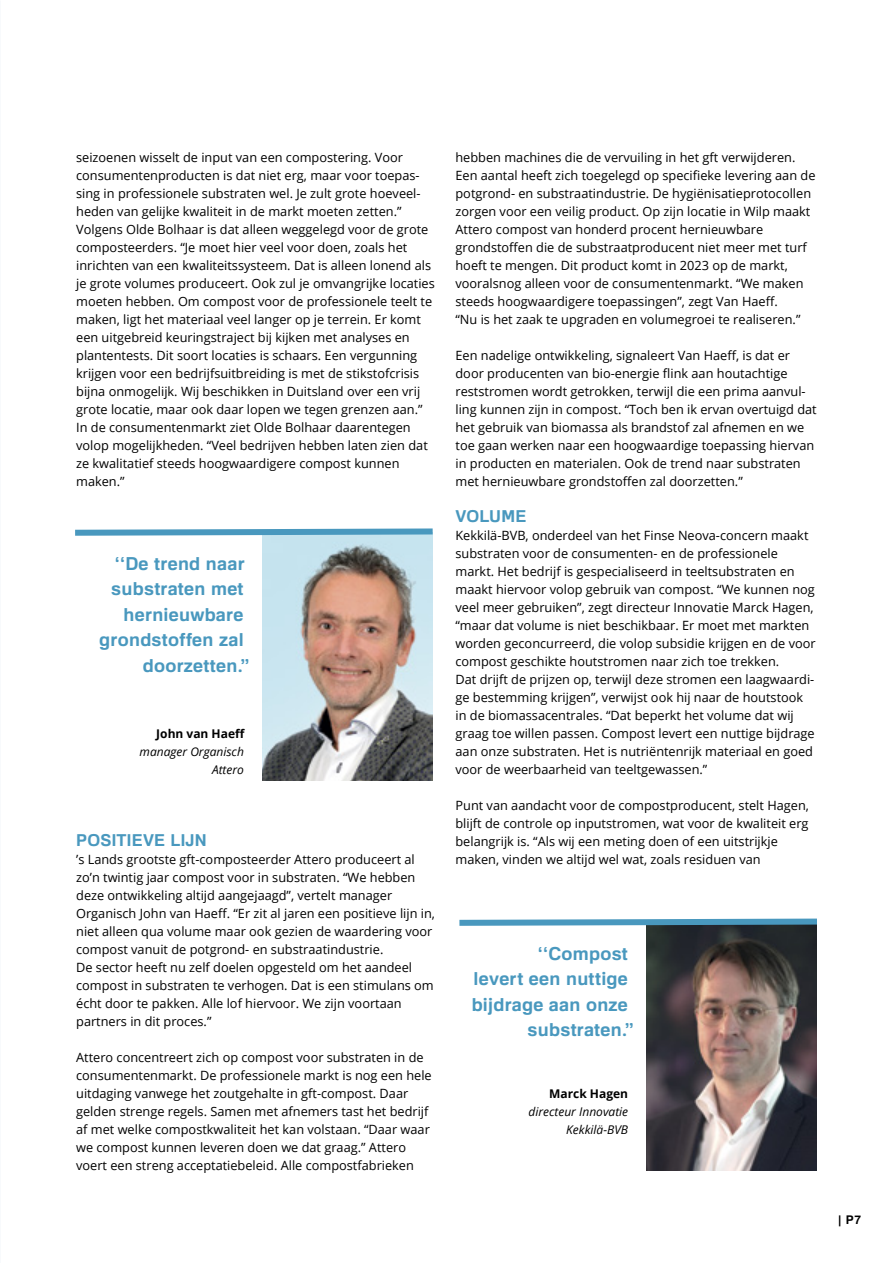
<style>
.page{position:relative;width:893px;height:1263px;background:#fff}
.page>*{position:absolute;margin:0;border:0;box-sizing:border-box;transform-origin:0 0}
.t1{font:700 18px "Familiar Pro";letter-spacing:.015em;color:#4998be}
.t2{font:700 16.5px "Familiar Pro";letter-spacing:.015em;color:#4998be}
.t3{font:12.75px/18px "Open Sans";color:#000}
.t4{font:italic 12px/18px "Open Sans";color:#000;text-align:right}
.t5{font:700 12px "Open Sans";color:#000}
.t6{font:700 12px "Familiar Pro";color:#000}
</style>
<div class="page">
<img style="left:262px;top:539px;width:170px;height:241px">
<svg style="left:75px;top:528px;width:358px;height:11px"></svg>
<img style="left:646px;top:929px;width:171px;height:241px">
<svg style="left:459px;top:918px;width:358px;height:11px"></svg>
<p class="t3" style="left:76px;top:148px;width:360px">seizoenen wisselt de input van een compostering. Voor consumentenproducten is dat niet erg, maar voor toepas&shy;sing in professionele substraten wel. Je zult grote hoeveel&shy;heden van gelijke kwaliteit in de markt moeten zetten.” Volgens Olde Bolhaar is dat alleen weggelegd voor de grote composteerders. “Je moet hier veel voor doen, zoals het inrichten van een kwaliteitssysteem. Dat is alleen lonend als je grote volumes produceert. Ook zul je omvangrijke locaties moeten hebben. Om compost voor de professionele teelt te maken, ligt het materiaal veel langer op je terrein. Er komt een uitgebreid keuringstraject bij kijken met analyses en plantentests. Dit soort locaties is schaars. Een vergunning krijgen voor een bedrijfsuitbreiding is met de stikstofcrisis bijna onmogelijk. Wij beschikken in Duitsland over een vrij grote locatie, maar ook daar lopen we tegen grenzen aan.” In de consumentenmarkt ziet Olde Bolhaar daarentegen volop mogelijkheden. “Veel bedrijven hebben laten zien dat ze kwalitatief steeds hoogwaardigere compost kunnen maken.”</p>
<h1 class="t1" style="left:115px;top:552px;width:131px">‘‘De trend naar</h1>
<h1 class="t1" style="left:111px;top:578px;width:134px">substraten met</h1>
<h1 class="t1" style="left:124px;top:603px;width:122px">hernieuwbare</h1>
<h1 class="t1" style="left:99px;top:629px;width:146px">grondstoffen zal</h1>
<h1 class="t1" style="left:143px;top:654px;width:108px">doorzetten.”</h1>
<p class="t5" style="left:156px;top:725px;width:90px">John van Haeff</p>
<p class="t4" style="left:140px;top:742px;width:106px">manager Organisch<br>Attero</p>
<p class="t2" style="left:76px;top:830px;width:132px">POSITIEVE LIJN</p>
<p class="t3" style="left:76px;top:850px;width:360px">’s Lands grootste gft-composteerder Attero produceert al zo’n twintig jaar compost voor in substraten. “We hebben deze ontwikkeling altijd aangejaagd”, vertelt manager Organisch John van Haeff. “Er zit al jaren een positieve lijn in, niet alleen qua volume maar ook gezien de waardering voor compost vanuit de potgrond- en substraatindustrie.<br>De sector heeft nu zelf doelen opgesteld om het aandeel compost in substraten te verhogen. Dat is een stimulans om écht door te pakken. Alle lof hiervoor. We zijn voortaan partners in dit proces.”</p>
<p class="t3" style="left:76px;top:1048px;width:357px">Attero concentreert zich op compost voor substraten in de consumentenmarkt. De professionele markt is nog een hele uitdaging vanwege het zoutgehalte in gft-compost. Daar gelden strenge regels. Samen met afnemers tast het bedrijf af met welke compostkwaliteit het kan volstaan. “Daar waar we compost kunnen leveren doen we dat graag.” Attero voert een streng acceptatiebeleid. Alle compostfabrieken</p>
<p class="t3" style="left:455px;top:148px;width:361px">hebben machines die de vervuiling in het gft verwijderen.<br>Een aantal heeft zich toegelegd op specifieke levering aan de potgrond- en substraatindustrie. De hygiënisatieprotocollen zorgen voor een veilig product. Op zijn locatie in Wilp maakt Attero compost van honderd procent hernieuwbare grondstoffen die de substraatproducent niet meer met turf hoeft te mengen. Dit product komt in 2023 op de markt, vooralsnog alleen voor de consumentenmarkt. “We maken steeds hoogwaardigere toepassingen”, zegt Van Haeff.<br>“Nu is het zaak te upgraden en volumegroei te realiseren.”</p>
<p class="t3" style="left:455px;top:346px;width:363px">Een nadelige ontwikkeling, signaleert Van Haeff, is dat er door producenten van bio-energie flink aan houtachtige reststromen wordt getrokken, terwijl die een prima aanvul&shy;ling kunnen zijn in compost. “Toch ben ik ervan overtuigd dat het gebruik van biomassa als brandstof zal afnemen en we toe gaan werken naar een hoogwaardige toepassing hiervan in producten en materialen. Ook de trend naar substraten met hernieuwbare grondstoffen zal doorzetten.”</p>
<p class="t2" style="left:455px;top:506px;width:72px">VOLUME</p>
<p class="t3" style="left:455px;top:526px;width:362px">Kekkilä-BVB, onderdeel van het Finse Neova-concern maakt substraten voor de consumenten- en de professionele markt. Het bedrijf is gespecialiseerd in teeltsubstraten en maakt hiervoor volop gebruik van compost. “We kunnen nog veel meer gebruiken”, zegt directeur Innovatie Marck Hagen, “maar dat volume is niet beschikbaar. Er moet met markten worden geconcurreerd, die volop subsidie krijgen en de voor compost geschikte houtstromen naar zich toe trekken.<br>Dat drijft de prijzen op, terwijl deze stromen een laagwaardi&shy;ge bestemming krijgen”, verwijst ook hij naar de houtstook in de biomassacentrales. “Dat beperkt het volume dat wij graag toe willen passen. Compost levert een nuttige bijdrage aan onze substraten. Het is nutriëntenrijk materiaal en goed voor de weerbaarheid van teeltgewassen.”</p>
<p class="t3" style="left:455px;top:796px;width:355px">Punt van aandacht voor de compostproducent, stelt Hagen, blijft de controle op inputstromen, wat voor de kwaliteit erg belangrijk is. “Als wij een meting doen of een uitstrijkje maken, vinden we altijd wel wat, zoals residuen van</p>
<h1 class="t1" style="left:538px;top:942px;width:92px">‘‘Compost</h1>
<h1 class="t1" style="left:473px;top:968px;width:156px">levert een nuttige</h1>
<h1 class="t1" style="left:472px;top:993px;width:158px">bijdrage aan onze</h1>
<h1 class="t1" style="left:528px;top:1019px;width:108px">substraten.”</h1>
<p class="t5" style="left:549px;top:1085px;width:80px">Marck Hagen</p>
<p class="t4" style="left:529px;top:1102px;width:101px">directeur Innovatie<br>Kekkilä-BVB</p>
<p class="t6" style="left:838px;top:1212px;width:25px">| P7</p>
</div>
